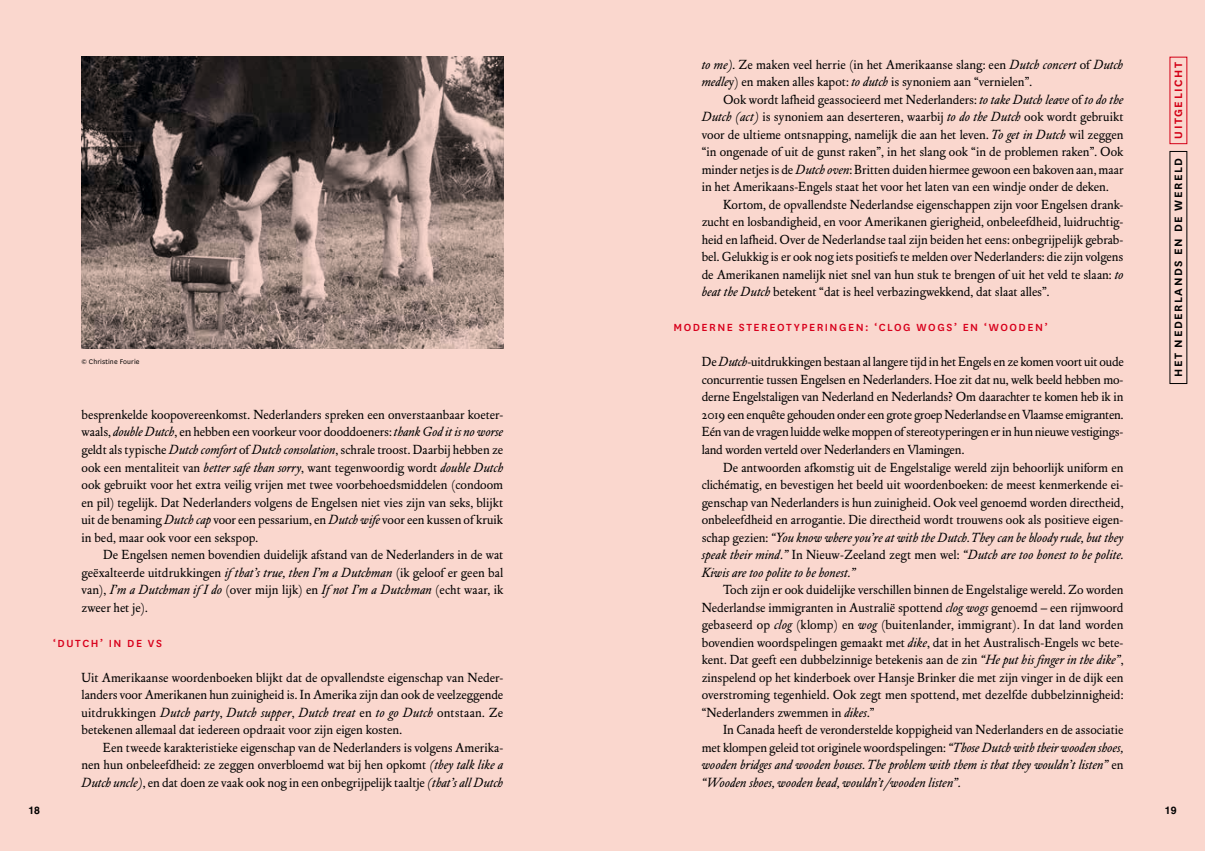
<style>
.page{position:relative;width:1205px;height:851px;background:#fff}
.page>*{position:absolute;margin:0;border:0;box-sizing:border-box;transform-origin:0 0}
.t1{font:13px/17.5px "DTL Elzevir ST";color:#000;text-align:justify}
.t2{font:italic 13px/17.5px "DTL Elzevir ST";letter-spacing:.005em;color:#000;text-align:justify}
.t3{font:600 12.5px "National";letter-spacing:.12em;color:#000}
.t4{font:600 12.5px "National";letter-spacing:.12em;color:#d8001c}
.t5{font:500 12px "National";letter-spacing:.13em;color:#d8001c}
.t6{font:700 10.5px "Helvetica LT Std";color:#000}
.t7{font:7.75px "National";letter-spacing:.015em;color:#000}
.s1{font-style:italic}
.s2{font-style:normal}
</style>
<div class="page">
<div style="left:0;top:0;width:1205px;height:850px;background:#fad7ce"></div>
<img style="left:81px;top:57px;width:422px;height:292px">
<p class="t7" style="left:81px;top:356px;width:60px">© Christine Fourie</p>
<p class="t1" style="left:81px;top:406px;width:423px">besprenkelde koopovereenkomst. Nederlanders spreken een onverstaanbaar koeter&shy;waals, <span class="s1">double Dutch</span>, en hebben een voorkeur voor dooddoeners: <span class="s1">thank God it is no worse </span>geldt als typische <span class="s1">Dutch comfort</span> of <span class="s1">Dutch consolation</span>, schrale troost. Daarbij hebben ze ook een mentaliteit van <span class="s1">better safe than sorry</span>, want tegenwoordig wordt <span class="s1">double Dutch </span>ook gebruikt voor het extra veilig vrijen met twee voorbehoedsmiddelen (condoom en pil) tegelijk. Dat Nederlanders volgens de Engelsen niet vies zijn van seks, blijkt uit de benaming <span class="s1">Dutch cap</span> voor een pessarium, en <span class="s1">Dutch wife</span> voor een kussen of kruik in bed, maar ook voor een sekspop.</p>
<p class="t1" style="left:82px;top:546px;width:423px;text-indent:22px">De Engelsen nemen bovendien duidelijk afstand van de Nederlanders in de wat geëxalteerde uitdrukkingen <span class="s1">ifthat’s true, then I’m a Dutchman</span> (ik geloof er geen bal van), <span class="s1">I’m a Dutchman ifI do</span> (over mijn lijk) en <span class="s1">Ifnot I’m a Dutchman</span> (echt waar, ik zweer het je).</p>
<p class="t5" style="left:53px;top:634px;width:110px">‘DUTCH’ IN DE VS</p>
<p class="t1" style="left:81px;top:668px;width:423px">Uit Amerikaanse woordenboeken blijkt dat de opvallendste eigenschap van Neder&shy;landers voor Amerikanen hun zuinigheid is. In Amerika zijn dan ook de veelzeggende uitdrukkingen <span class="s1">Dutch party</span>, <span class="s1">Dutch supper</span>, <span class="s1">Dutch treat</span> en <span class="s1">to go Dutch</span> ontstaan. Ze betekenen allemaal dat iedereen opdraait voor zijn eigen kosten.</p>
<p class="t1" style="left:81px;top:738px;width:423px;text-indent:21px">Een tweede karakteristieke eigenschap van de Nederlanders is volgens Amerika&shy;nen hun onbeleefdheid: ze zeggen onverbloemd wat bij hen opkomt <span class="s1">(they talk like a Dutch uncle)</span>, en dat doen ze vaak ook nog in een onbegrijpelijk taaltje <span class="s1">(that’s all Dutch</span></p>
<p class="t1" style="left:702px;top:56px;width:423px"><span class="s1">to me)</span>. Ze maken veel herrie (in het Amerikaanse slang: een <span class="s1">Dutch concert</span> of <span class="s1">Dutch medle</span>y) en maken alles kapot: <span class="s1">to dutch</span> is synoniem aan “vernielen”.</p>
<p class="t1" style="left:702px;top:91px;width:423px;text-indent:21px">Ook wordt lafheid geassocieerd met Nederlanders: <span class="s1">to take Dutch leave</span> of <span class="s1">to do the Dutch (act)</span> is synoniem aan deserteren, waarbij <span class="s1">to do the Dutch</span> ook wordt gebruikt voor de ultieme ontsnapping, namelijk die aan het leven. <span class="s1">To get in Dutch</span> wil zeggen “in ongenade of uit de gunst raken”, in het slang ook “in de problemen raken”. Ook minder netjes is de <span class="s1">Dutch oven</span>: Britten duiden hiermee gewoon een bakoven aan, maar in het Amerikaans-Engels staat het voor het laten van een windje onder de deken.</p>
<p class="t1" style="left:702px;top:196px;width:423px;text-indent:21px">Kortom, de opvallendste Nederlandse eigenschappen zijn voor Engelsen drank&shy;zucht en losbandigheid, en voor Amerikanen gierigheid, onbeleefdheid, luidruchtig&shy;heid en lafheid. Over de Nederlandse taal zijn beiden het eens: onbegrijpelijk gebrab&shy;bel. Gelukkig is er ook nog iets positiefs te melden over Nederlanders: die zijn volgens de Amerikanen namelijk niet snel van hun stuk te brengen of uit het veld te slaan: <span class="s1">to beat the Dutch</span> betekent “dat is heel verbazingwekkend, dat slaat alles”.</p>
<p class="t5" style="left:673px;top:319px;width:376px">MODERNE STEREOTYPERINGEN: ‘CLOG WOGS’ EN ‘WOODEN’</p>
<p class="t1" style="left:702px;top:353px;width:423px">De <span class="s1">Dutch</span>-uitdrukkingen bestaan al langere tijd in het Engels en ze komen voort uit oude concurrentie tussen Engelsen en Nederlanders. Hoe zit dat nu, welk beeld hebben mo&shy;derne Engelstaligen van Nederland en Nederlands? Om daarachter te komen heb ik in 2019 een enquête gehouden onder een grote groep Nederlandse en Vlaamse emigranten.<br>Eén van de vragen luidde welke moppen of stereotyperingen er in hun nieuwe vestigings&shy;land worden verteld over Nederlanders en Vlamingen.</p>
<p class="t1" style="left:702px;top:458px;width:423px;text-indent:21px">De antwoorden afkomstig uit de Engelstalige wereld zijn behoorlijk uniform en clichématig, en bevestigen het beeld uit woordenboeken: de meest kenmerkende ei&shy;genschap van Nederlanders is hun zuinigheid. Ook veel genoemd worden directheid, onbeleefdheid en arrogantie. Die directheid wordt trouwens ook als positieve eigen&shy;schap gezien: <span class="s1">“You know where you’re at with the Dutch. They can be bloody rude, but they speak their mind.”</span> In Nieuw-Zeeland zegt men wel: <span class="s1">“Dutch are too honest to be polite.<br>Kiwis are too polite to be honest.”</span></p>
<p class="t1" style="left:702px;top:581px;width:423px;text-indent:21px">Toch zijn er ook duidelijke verschillen binnen de Engelstalige wereld. Zo worden Nederlandse immigranten in Australië spottend <span class="s1">clog wogs</span> genoemd – een rijmwoord gebaseerd op <span class="s1">clog</span> (klomp) en <span class="s1">wog</span> (buitenlander, immigrant). In dat land worden bovendien woordspelingen gemaakt met <span class="s1">dike</span>, dat in het Australisch-Engels wc bete&shy;kent. Dat geeft een dubbelzinnige betekenis aan de zin <span class="s1">“He put his finger in the dike”</span>, zinspelend op het kinderboek over Hansje Brinker die met zijn vinger in de dijk een overstroming tegenhield. Ook zegt men spottend, met dezelfde dubbelzinnigheid: “Nederlanders zwemmen in <span class="s1">dikes</span>.”</p>
<p class="t2" style="left:702px;top:721px;width:423px;text-indent:21px"><span class="s2">In Canada heeft de veronderstelde koppigheid van Nederlanders en de associatie met klompen geleid tot originele woordspelingen:</span> “Those Dutch with their wooden shoes, wooden bridges and wooden houses. The problem with them is that they wouldn’t listen” <span class="s2">en </span>“Wooden shoes, wooden head, wouldn’t/wooden listen”.</p>
<p class="t4" style="left:1169px;top:139px;width:78px;rotate:-90deg">UITGELICHT</p>
<p class="t3" style="left:1169px;top:377px;width:221px;rotate:-90deg">HET NEDERLANDS EN DE WERELD</p>
<p class="t6" style="left:28px;top:803px;width:13px">18</p>
<p class="t6" style="left:1165px;top:803px;width:13px">19</p>
</div>
